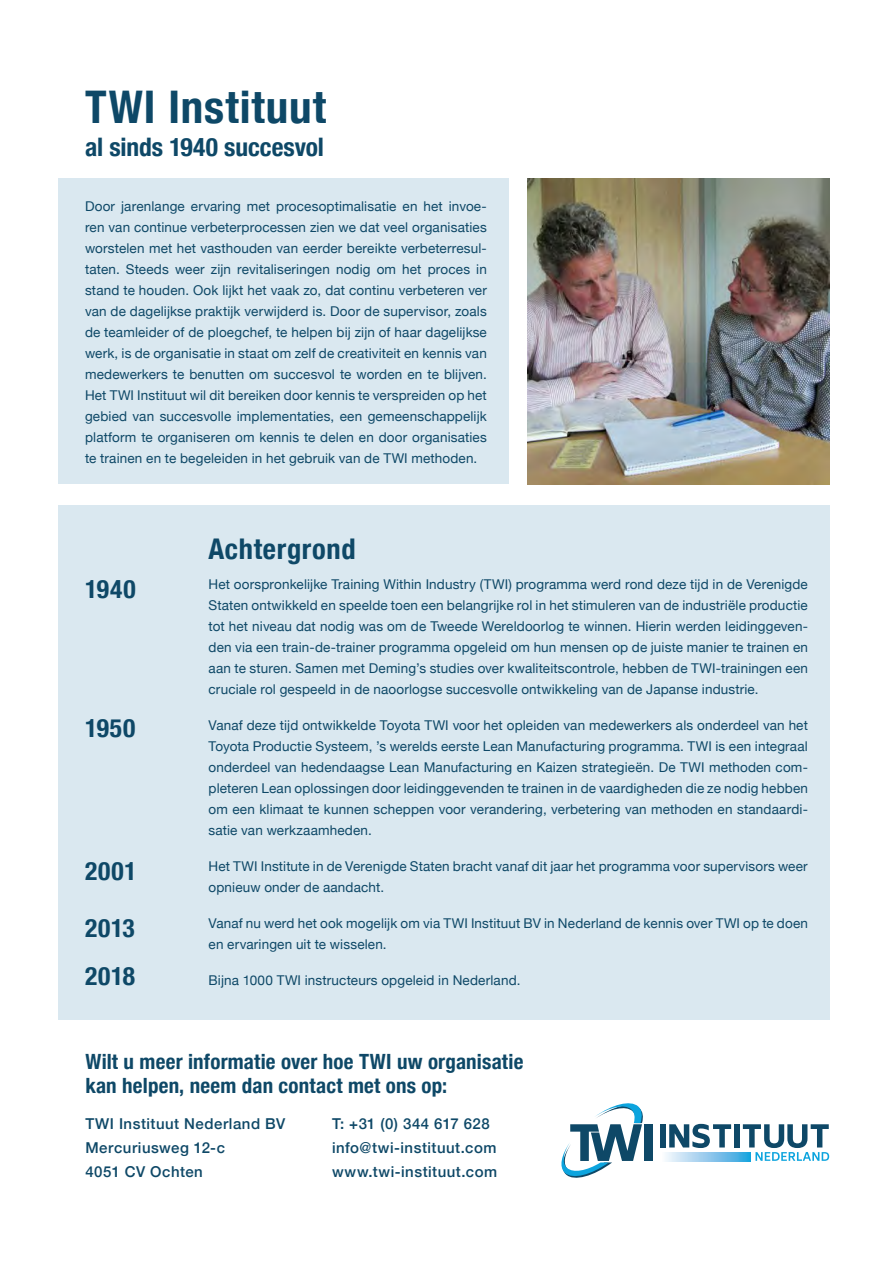
<style>
.page{position:relative;width:893px;height:1263px;background:#fff}
.page>*{position:absolute;margin:0;border:0;box-sizing:border-box;transform-origin:0 0}
.t1{font:700 condensed 45px "Helvetica Neue";letter-spacing:.025em;color:#0e4867}
.t2{font:700 condensed 28.5px "Helvetica Neue";letter-spacing:.025em;color:#0e4867}
.t3{font:700 condensed 25.5px "Helvetica Neue";color:#0e4867}
.t4{font:700 condensed 21px/24px "Helvetica Neue";letter-spacing:.01em;color:#0e4867}
.t5{font:500 15px "Helvetica Neue";letter-spacing:.03em;color:#0e4867}
.fliesstext{font:13.5px/21px "Helvetica Neue";letter-spacing:.01em;color:#0e4867;text-align:justify}
</style>
<div class="page">
<div style="left:58px;top:179px;width:450px;height:305px;background:#dae8f0"></div>
<img style="left:528px;top:179px;width:301px;height:305px">
<div style="left:58px;top:505px;width:771px;height:514px;background:#dae8f0"></div>
<div style="left:644px;top:1124px;width:8px;height:37px;background:#0e4867"></div>
<svg style="left:669px;top:1124px;width:62px;height:24px"></svg>
<div style="left:661px;top:1124px;width:5px;height:23px;background:#0e4867"></div>
<div style="left:734px;top:1124px;width:6px;height:23px;background:#0e4867"></div>
<svg style="left:561px;top:1103px;width:82px;height:75px"></svg>
<svg style="left:665px;top:1152px;width:78px;height:9px"></svg>
<svg style="left:743px;top:1124px;width:86px;height:37px"></svg>
<p class="t1" style="left:85px;top:69px;width:243px">TWI Instituut</p>
<p class="t3" style="left:85px;top:126px;width:241px">al sinds 1940 succesvol</p>
<p class="fliesstext" style="left:85px;top:197px;width:403px">Door jarenlange ervaring met procesoptimalisatie en het invoe&shy;ren van continue verbeterprocessen zien we dat veel organisaties worstelen met het vasthouden van eerder bereikte verbeterresul&shy;taten. Steeds weer zijn revitaliseringen nodig om het proces in stand te houden. Ook lijkt het vaak zo, dat continu verbeteren ver van de dagelijkse praktijk verwijderd is. Door de supervisor, zoals de teamleider of de ploegchef, te helpen bij zijn of haar dagelijkse werk, is de organisatie in staat om zelf de creativiteit en kennis van medewerkers te benutten om succesvol te worden en te blijven.<br>Het TWI Instituut wil dit bereiken door kennis te verspreiden op het gebied van succesvolle implementaties, een gemeenschappelijk platform te organiseren om kennis te delen en door organisaties te trainen en te begeleiden in het gebruik van de TWI methoden.</p>
<p class="t3" style="left:85px;top:568px;width:52px">1940</p>
<p class="t3" style="left:85px;top:707px;width:52px">1950</p>
<p class="t3" style="left:85px;top:850px;width:53px">2001</p>
<p class="t3" style="left:85px;top:907px;width:51px">2013</p>
<p class="t3" style="left:85px;top:954px;width:51px">2018</p>
<p class="t2" style="left:209px;top:526px;width:149px">Achtergrond</p>
<p class="fliesstext" style="left:209px;top:575px;width:601px">Het oorspronkelijke Training Within Industry (TWI) programma werd rond deze tijd in de Verenigde Staten ontwikkeld en speelde toen een belangrijke rol in het stimuleren van de industriële productie tot het niveau dat nodig was om de Tweede Wereldoorlog te winnen. Hierin werden leidinggeven&shy;den via een train-de-trainer programma opgeleid om hun mensen op de juiste manier te trainen en aan te sturen. Samen met Deming’s studies over kwaliteitscontrole, hebben de TWI-trainingen een cruciale rol gespeeld in de naoorlogse succesvolle ontwikkeling van de Japanse industrie.</p>
<p class="fliesstext" style="left:209px;top:716px;width:601px">Vanaf deze tijd ontwikkelde Toyota TWI voor het opleiden van medewerkers als onderdeel van het Toyota Productie Systeem, ’s werelds eerste Lean Manufacturing programma. TWI is een integraal onderdeel van hedendaagse Lean Manufacturing en Kaizen strategieën. De TWI methoden com&shy;pleteren Lean oplossingen door leidinggevenden te trainen in de vaardigheden die ze nodig hebben om een klimaat te kunnen scheppen voor verandering, verbetering van methoden en standaardi&shy;satie van werkzaamheden.</p>
<p class="fliesstext" style="left:209px;top:857px;width:601px">Het TWI Institute in de Verenigde Staten bracht vanaf dit jaar het programma voor supervisors weer opnieuw onder de aandacht.</p>
<p class="fliesstext" style="left:209px;top:914px;width:601px">Vanaf nu werd het ook mogelijk om via TWI Instituut BV in Nederland de kennis over TWI op te doen en ervaringen uit te wisselen.</p>
<p class="fliesstext" style="left:209px;top:971px;width:313px">Bijna 1000 TWI instructeurs opgeleid in Nederland.</p>
<p class="t4" style="left:85px;top:1048px;width:439px">Wilt u meer informatie over hoe TWI uw organisatie kan helpen, neem dan contact met ons op:</p>
<p class="t5" style="left:85px;top:1112px;width:201px">TWI Instituut Nederland BV</p>
<p class="t5" style="left:85px;top:1136px;width:141px">Mercuriusweg 12-c</p>
<p class="t5" style="left:85px;top:1160px;width:119px">4051 CV Ochten</p>
<p class="t5" style="left:332px;top:1112px;width:159px">T: +31 (0) 344 617 628</p>
<p class="t5" style="left:332px;top:1136px;width:166px">info@twi-instituut.com</p>
<p class="t5" style="left:332px;top:1160px;width:167px">www.twi-instituut.com</p>
</div>
